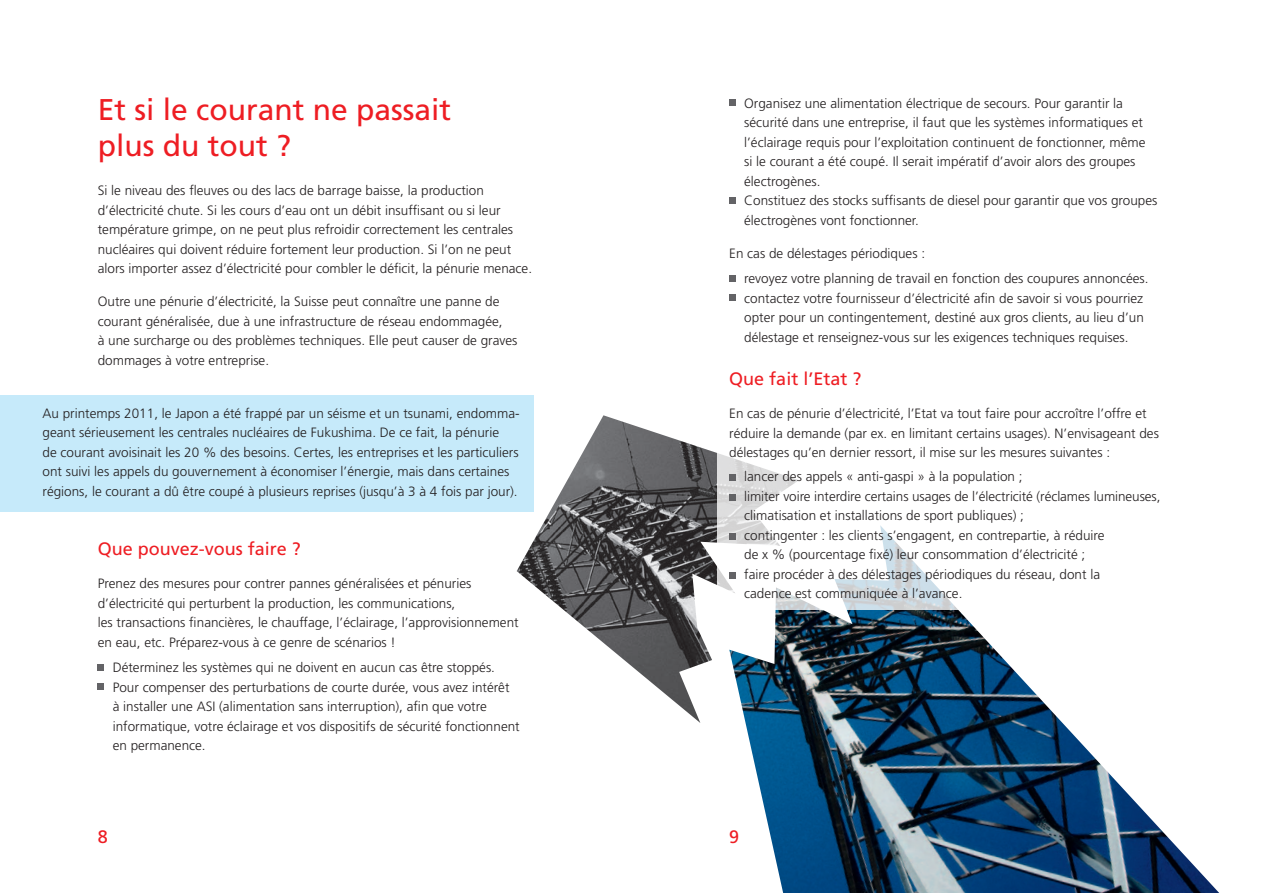
<style>
.page{position:relative;width:1263px;height:893px;background:#fff}
.page>*{position:absolute;margin:0;border:0;box-sizing:border-box;transform-origin:0 0}
.t1{font:30px "Frutiger";color:#ee1d23}
.t2{font:18px "Frutiger";color:#ee1d23}
.t3{font:300 13.5px/19.5px "Frutiger";color:#231f20}
</style>
<div class="page">
<img style="left:745px;top:610px;width:474px;height:283px">
<img style="left:517px;top:415px;width:282px;height:308px">
<svg style="left:98px;top:664px;width:6px;height:6px"></svg>
<div style="left:98px;top:683px;width:6px;height:7px;background:#636366"></div>
<div style="left:0;top:395px;width:534px;height:117px;background:#c6eafa"></div>
<div style="left:716px;top:426px;width:404px;height:184px;background:#fff"></div>
<div style="left:729px;top:100px;width:7px;height:6px;background:#636366"></div>
<div style="left:729px;top:197px;width:7px;height:6px;background:#636366"></div>
<div style="left:729px;top:275px;width:7px;height:6px;background:#636366"></div>
<div style="left:729px;top:295px;width:7px;height:6px;background:#636366"></div>
<div style="left:729px;top:475px;width:7px;height:6px;background:#636366"></div>
<div style="left:729px;top:494px;width:7px;height:6px;background:#636366"></div>
<div style="left:729px;top:533px;width:7px;height:6px;background:#636366"></div>
<div style="left:729px;top:572px;width:7px;height:6px;background:#636366"></div>
<p class="t1" style="left:98px;top:92px;width:355px">Et si le courant ne passait</p>
<p class="t1" style="left:98px;top:128px;width:195px">plus du tout ?</p>
<p class="t3" style="left:98px;top:181px;width:436px">Si le niveau des fleuves ou des lacs de barrage baisse, la production d’électricité chute. Si les cours d’eau ont un débit insuffisant ou si leur température grimpe, on ne peut plus refroidir correctement les centrales nucléaires qui doivent réduire fortement leur production. Si l’on ne peut alors importer assez d’électricité pour combler le déficit, la pénurie menace.</p>
<p class="t3" style="left:98px;top:292px;width:403px">Outre une pénurie d’électricité, la Suisse peut connaître une panne de</p>
<p class="t3" style="left:98px;top:312px;width:406px">courant généralisée, due à une infrastructure de réseau endommagée,</p>
<p class="t3" style="left:98px;top:331px;width:421px">à une surcharge ou des problèmes techniques. Elle peut causer de graves dommages à votre entreprise.</p>
<p class="t3" style="left:43px;top:403px;width:479px">Au printemps 2011, le Japon a été frappé par un séisme et un tsunami, endomma&shy;geant sérieusement les centrales nucléaires de Fukushima. De ce fait, la pénurie</p>
<p class="t3" style="left:43px;top:442px;width:478px">de courant avoisinait les 20 % des besoins. Certes, les entreprises et les particuliers ont suivi les appels du gouvernement à économiser l’énergie, mais dans certaines</p>
<p class="t3" style="left:43px;top:481px;width:477px">régions, le courant a dû être coupé à plusieurs reprises (jusqu’à 3 à 4 fois par jour).</p>
<p class="t2" style="left:98px;top:538px;width:205px">Que pouvez-vous faire ?</p>
<p class="t3" style="left:98px;top:574px;width:375px">Prenez des mesures pour contrer pannes généralisées et pénuries d’électricité qui perturbent la production, les communications,</p>
<p class="t3" style="left:98px;top:613px;width:422px">les transactions financières, le chauffage, l’éclairage, l’approvisionnement en eau, etc. Préparez-vous à ce genre de scénarios !</p>
<p class="t3" style="left:113px;top:658px;width:384px">Déterminez les systèmes qui ne doivent en aucun cas être stoppés.</p>
<p class="t3" style="left:113px;top:678px;width:398px">Pour compenser des perturbations de courte durée, vous avez intérêt</p>
<p class="t3" style="left:113px;top:697px;width:376px">à installer une ASI (alimentation sans interruption), afin que votre</p>
<p class="t3" style="left:113px;top:717px;width:409px">informatique, votre éclairage et vos dispositifs de sécurité fonctionnent</p>
<p class="t3" style="left:113px;top:736px;width:95px">en permanence.</p>
<p class="t3" style="left:744px;top:94px;width:380px">Organisez une alimentation électrique de secours. Pour garantir la</p>
<p class="t3" style="left:744px;top:113px;width:400px">sécurité dans une entreprise, il faut que les systèmes informatiques et</p>
<p class="t3" style="left:744px;top:133px;width:403px">l’éclairage requis pour l’exploitation continuent de fonctionner, même</p>
<p class="t3" style="left:744px;top:152px;width:393px">si le courant a été coupé. Il serait impératif d’avoir alors des groupes</p>
<p class="t3" style="left:744px;top:172px;width:78px">électrogènes.</p>
<p class="t3" style="left:744px;top:191px;width:415px">Constituez des stocks suffisants de diesel pour garantir que vos groupes</p>
<p class="t3" style="left:744px;top:211px;width:176px">électrogènes vont fonctionner.</p>
<p class="t3" style="left:729px;top:244px;width:197px">En cas de délestages périodiques :</p>
<p class="t3" style="left:744px;top:269px;width:406px">revoyez votre planning de travail en fonction des coupures annoncées.</p>
<p class="t3" style="left:744px;top:289px;width:401px">contactez votre fournisseur d’électricité afin de savoir si vous pourriez</p>
<p class="t3" style="left:744px;top:308px;width:401px">opter pour un contingentement, destiné aux gros clients, au lieu d’un</p>
<p class="t3" style="left:744px;top:328px;width:386px">délestage et renseignez-vous sur les exigences techniques requises.</p>
<p class="t2" style="left:729px;top:369px;width:134px">Que fait l’Etat ?</p>
<p class="t3" style="left:729px;top:404px;width:431px">En cas de pénurie d’électricité, l’Etat va tout faire pour accroître l’offre et réduire la demande (par ex. en limitant certains usages). N’envisageant des délestages qu’en dernier ressort, il mise sur les mesures suivantes :</p>
<p class="t3" style="left:744px;top:467px;width:280px">lancer des appels « anti-gaspi » à la population ;</p>
<p class="t3" style="left:744px;top:486px;width:418px">limiter voire interdire certains usages de l’électricité (réclames lumineuses,</p>
<p class="t3" style="left:744px;top:506px;width:281px">climatisation et installations de sport publiques) ;</p>
<p class="t3" style="left:744px;top:525px;width:362px">contingenter : les clients s’engagent, en contrepartie, à réduire</p>
<p class="t3" style="left:744px;top:545px;width:343px">de x % (pourcentage fixé) leur consommation d’électricité ;</p>
<p class="t3" style="left:744px;top:564px;width:357px">faire procéder à des délestages périodiques du réseau, dont la</p>
<p class="t3" style="left:744px;top:584px;width:220px">cadence est communiquée à l’avance.</p>
<p class="t2" style="left:98px;top:826px;width:12px">8</p>
<p class="t2" style="left:729px;top:826px;width:12px">9</p>
</div>
